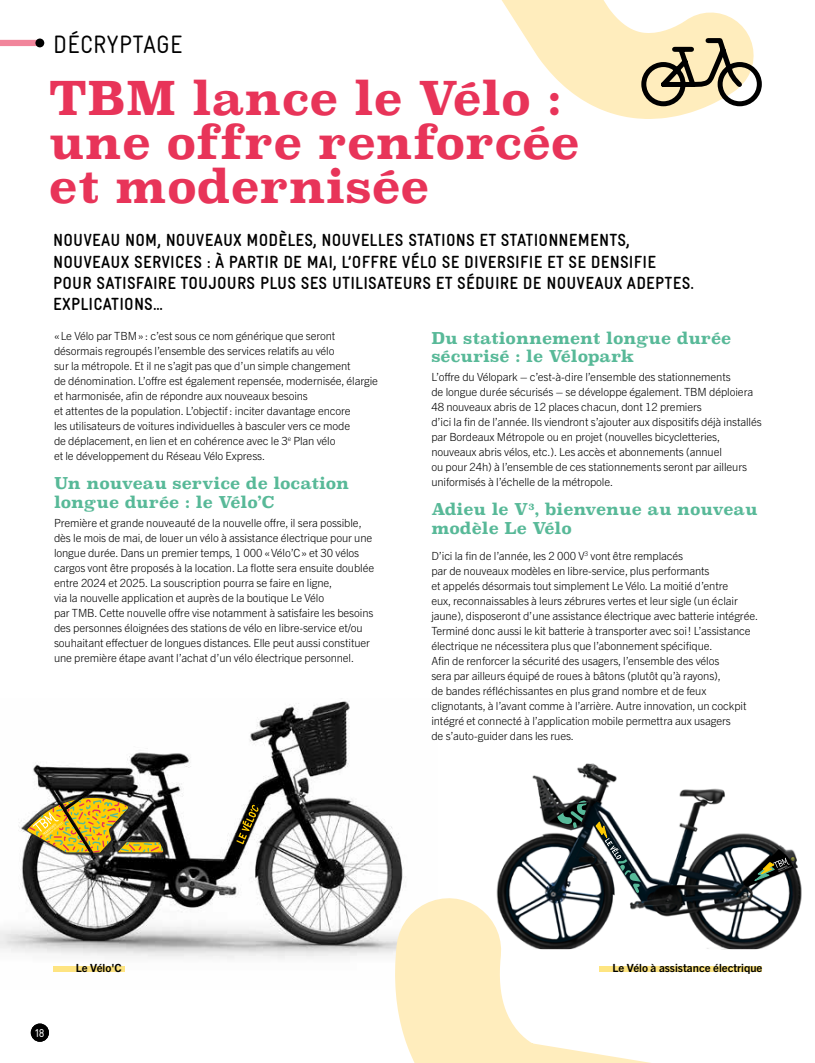
<style>
.page{position:relative;width:815px;height:1063px;background:#fff}
.page>*{position:absolute;margin:0;border:0;box-sizing:border-box;transform-origin:0 0}
.t1{font:700 46.38px/43.8px "Superclarendon Rg";color:#e83459}
.t2{font:condensed 25px "Gravur LL";letter-spacing:.01em;color:#000}
.t3{font:700 condensed 17.5px/21.2px "Gravur LL";letter-spacing:.01em;color:#000}
.t4{font:700 16.25px/18.8px "Superclarendon Rg";color:#58b998}
.t5{font:condensed 11.38px "Gravur LL";color:#fff}
.t6{font:300 11.25px/15px "Trade Gothic Next LT Pro";letter-spacing:-.01em;color:#000}
.t7{font:700 11.25px "Trade Gothic Next LT Pro";color:#000}
</style>
<div class="page">
<img style="left:0;top:701px;width:392px;height:258px">
<svg style="left:27px;top:798px;width:136px;height:56px;background:#a89244"></svg>
<svg style="left:236px;top:804px;width:23px;height:40px"></svg>
<div style="left:31px;top:1024px;width:18px;height:18px;background:#000;border-radius:50%"></div>
<div style="left:0;top:40px;width:40px;height:6px;background:#f1859b"></div>
<div style="left:35px;top:39px;width:9px;height:8px;background:#000;border-radius:50%"></div>
<svg style="left:502px;top:0;width:247px;height:119px"></svg>
<svg style="left:639px;top:36px;width:123px;height:73px;background:#beb395"></svg>
<div style="left:53px;top:966px;width:72px;height:6px;background:#fee481"></div>
<img style="left:532px;top:763px;width:225px;height:72px">
<svg style="left:595px;top:821px;width:51px;height:14px"></svg>
<svg style="left:552px;top:799px;width:37px;height:30px"></svg>
<svg style="left:356px;top:835px;width:446px;height:228px"></svg>
<h2 class="t2" style="left:53px;top:28px;width:131px">DÉCRYPTAGE</h2>
<h1 class="t1" style="left:49px;top:77px;width:532px">TBM lance le Vélo : une offre renforcée et modernisée</h1>
<p class="t3" style="left:53px;top:229px;width:642px">NOUVEAU NOM, NOUVEAUX MODÈLES, NOUVELLES STATIONS ET STATIONNEMENTS, NOUVEAUX SERVICES : À PARTIR DE MAI, L’OFFRE VÉLO SE DIVERSIFIE ET SE DENSIFIE POUR SATISFAIRE TOUJOURS PLUS SES UTILISATEURS ET SÉDUIRE DE NOUVEAUX ADEPTES.<br>EXPLICATIONS…</p>
<p class="t6" style="left:54px;top:328px;width:326px">«Le Vélo par TBM» : c’est sous ce nom générique que seront désormais regroupés l’ensemble des services relatifs au vélo<br>sur la métropole. Et il ne s’agit pas que d’un simple changement<br>de dénomination. L’offre est également repensée, modernisée, élargie et harmonisée, afin de répondre aux nouveaux besoins<br>et attentes de la population. L’objectif : inciter davantage encore<br>les utilisateurs de voitures individuelles à basculer vers ce mode<br>de déplacement, en lien et en cohérence avec le 3<sup>e</sup> Plan vélo<br>et le développement du Réseau Vélo Express.</p>
<h3 class="t4" style="left:54px;top:474px;width:297px">Un nouveau service de location longue durée : le Vélo’C</h3>
<p class="t6" style="left:54px;top:514px;width:322px">Première et grande nouveauté de la nouvelle offre, il sera possible, dès le mois de mai, de louer un vélo à assistance électrique pour une longue durée. Dans un premier temps, 1 000 «Vélo’C» et 30 vélos cargos vont être proposés à la location. La flotte sera ensuite doublée entre 2024 et 2025. La souscription pourra se faire en ligne,<br>via la nouvelle application et auprès de la boutique Le Vélo<br>par TMB. Cette nouvelle offre vise notamment à satisfaire les besoins des personnes éloignées des stations de vélo en libre-service et/ou souhaitant effectuer de longues distances. Elle peut aussi constituer une première étape avant l’achat d’un vélo électrique personnel.</p>
<h3 class="t4" style="left:431px;top:328px;width:301px">Du stationnement longue durée sécurisé : le Vélopark</h3>
<p class="t6" style="left:431px;top:369px;width:332px">L’offre du Vélopark – c’est-à-dire l’ensemble des stationnements<br>de longue durée sécurisés – se développe également. TBM déploiera 48 nouveaux abris de 12 places chacun, dont 12 premiers<br>d’ici la fin de l’année. Ils viendront s’ajouter aux dispositifs déjà installés par Bordeaux Métropole ou en projet (nouvelles bicycletteries, nouveaux abris vélos, etc.). Les accès et abonnements (annuel<br>ou pour 24h) à l’ensemble de ces stationnements seront par ailleurs uniformisés à l’échelle de la métropole.</p>
<h3 class="t4" style="left:431px;top:500px;width:328px">Adieu le V<sup>3</sup>, bienvenue au nouveau modèle Le Vélo</h3>
<p class="t6" style="left:431px;top:547px;width:328px">D’ici la fin de l’année, les 2 000 V<sup>3</sup> vont être remplacés<br>par de nouveaux modèles en libre-service, plus performants<br>et appelés désormais tout simplement Le Vélo. La moitié d’entre<br>eux, reconnaissables à leurs zébrures vertes et leur sigle (un éclair jaune), disposeront d’une assistance électrique avec batterie intégrée.<br>Terminé donc aussi le kit batterie à transporter avec soi! L’assistance électrique ne nécessitera plus que l’abonnement spécifique.<br>Afin de renforcer la sécurité des usagers, l’ensemble des vélos<br>sera par ailleurs équipé de roues à bâtons (plutôt qu’à rayons),<br>de bandes réfléchissantes en plus grand nombre et de feux clignotants, à l’avant comme à l’arrière. Autre innovation, un cockpit intégré et connecté à l’application mobile permettra aux usagers<br>de s’auto-guider dans les rues.</p>
<p class="t5" style="left:35px;top:1025px;width:11px">18</p>
<p class="t7" style="left:76px;top:960px;width:47px">Le Vélo'C</p>
<p class="t7" style="left:612px;top:960px;width:151px">Le Vélo à assistance électrique</p>
</div>
